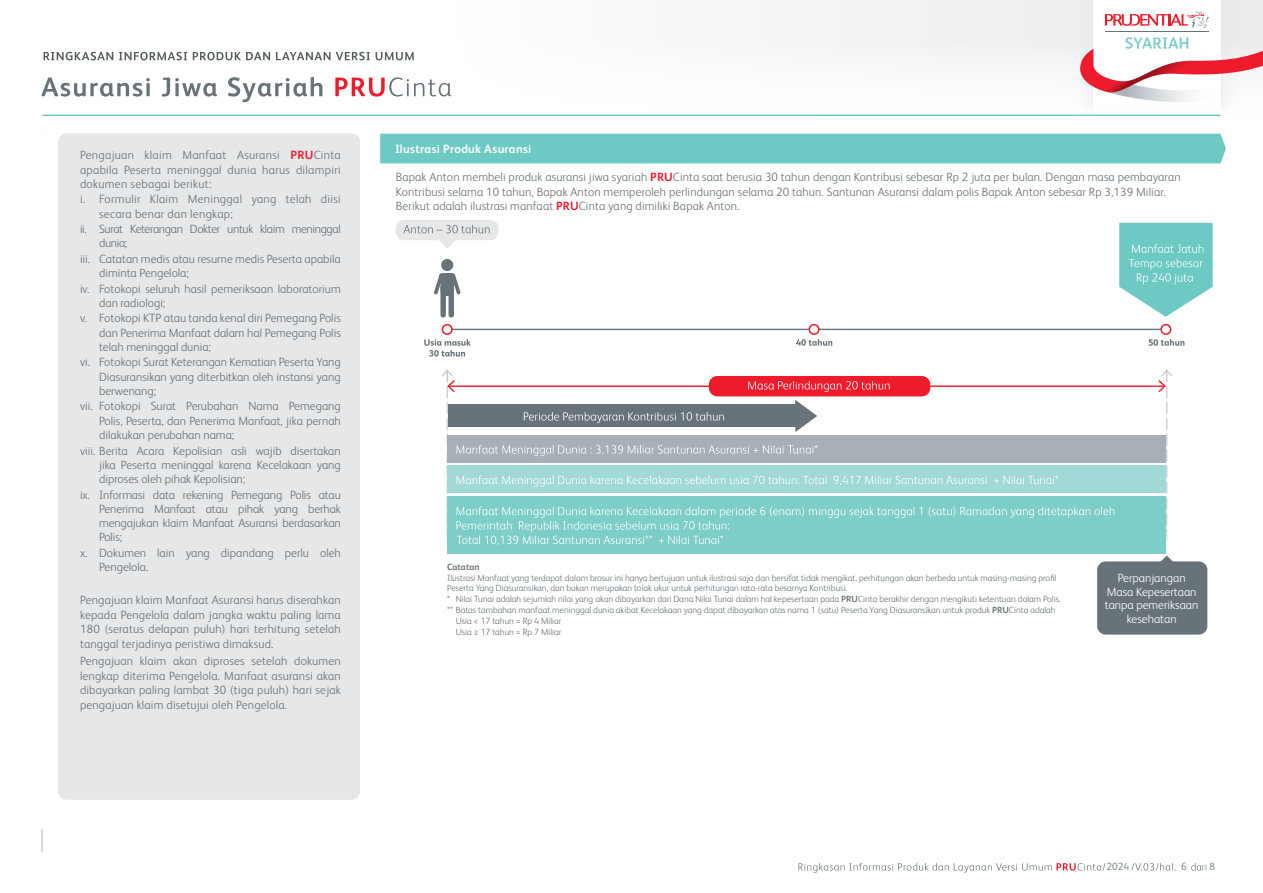
<style>
.page{position:relative;width:1263px;height:893px;background:#fff}
.page>*{position:absolute;margin:0;border:0;box-sizing:border-box;transform-origin:0 0}
.Paragraph_Style_6{font:300 12px/14.2px "FS Albert Pro";color:#687379;text-align:justify}
.Body_text_utama_8_pt{font:300 12px/14.4px "FS Albert Pro";letter-spacing:.015em;color:#687379;text-align:justify}
.Paragraph_Style_6-2{font:300 12px/14.2px "FS Albert Pro";letter-spacing:.025em;color:#687379}
.Paragraph_Style_6-3{font:300 12px/13.5px "FS Albert Pro";color:#fff;text-align:center}
.Paragraph_Style_6-4{font:300 12px/14.2px "FS Albert Pro";letter-spacing:-.03em;color:#687379}
.Judul_point_putih_8_pt{font:700 12px "FS Albert Pro";letter-spacing:.02em;color:#fff}
.t1{font:300 10.5px "FS Albert Pro";color:#687379}
.Body_Text{font:300 9px/10.8px "FS Albert Pro";color:#687379}
.Body_Text-2{font:700 9px "FS Albert Pro";color:#687379}
.s1{font-weight:700;color:#ee1b2c}
.s2{font-weight:700}
</style>
<div class="page">
<hr style="left:41px;top:131px;width:2px;height:721px;background:#d1d2d4">
<svg style="left:798px;top:863px;width:408px;height:10px"></svg>
<svg style="left:335px;top:77px;width:106px;height:20px"></svg>
<svg style="left:41px;top:77px;width:281px;height:25px"></svg>
<div style="left:441px;top:0;width:822px;height:133px;background:#fbfcfc"></div>
<hr style="left:43px;top:115px;width:1177px;height:1px;background:#6dc9c4">
<div style="left:1073px;top:0;width:167px;height:135px;background:linear-gradient(to bottom,#e7e8e9,#fff)"></div>
<div style="left:1093px;top:0;width:128px;height:115px;background:#fff"></div>
<svg style="left:1105px;top:11px;width:104px;height:17px"></svg>
<hr style="left:1105px;top:31px;width:104px;height:1px;background:#687379">
<svg style="left:1080px;top:37px;width:183px;height:65px"></svg>
<svg style="left:44px;top:52px;width:370px;height:8px"></svg>
<div style="left:28px;top:132px;width:1197px;height:697px;background:#fff"></div>
<div style="left:448px;top:435px;width:718px;height:27px;background:#a7b0b6"></div>
<div style="left:448px;top:466px;width:718px;height:27px;background:#a1d9d6"></div>
<div style="left:448px;top:496px;width:718px;height:57px;background:#7dcdc8"></div>
<div style="left:380px;top:134px;width:846px;height:29px;background:#6dc9c4"></div>
<svg style="left:424px;top:339px;width:47px;height:18px"></svg>
<svg style="left:796px;top:339px;width:36px;height:7px"></svg>
<svg style="left:1148px;top:339px;width:36px;height:7px"></svg>
<svg style="left:1119px;top:223px;width:94px;height:94px"></svg>
<hr style="left:447px;top:329px;width:719px;height:1px;background:#687379">
<div style="left:1161px;top:325px;width:10px;height:9px;background:#fff;border-radius:50%"></div>
<div style="left:1160px;top:324px;width:11px;height:11px;border:2px solid #ee1b2c;border-radius:50%"></div>
<div style="left:809px;top:325px;width:10px;height:9px;background:#fff;border-radius:50%"></div>
<div style="left:808px;top:324px;width:11px;height:11px;border:2px solid #ee1b2c;border-radius:50%"></div>
<div style="left:442px;top:325px;width:10px;height:9px;background:#fff;border-radius:50%"></div>
<div style="left:442px;top:324px;width:11px;height:11px;border:2px solid #ee1b2c;border-radius:50%"></div>
<hr style="left:448px;top:385px;width:717px;height:2px;background:#ee1b2c">
<svg style="left:442px;top:370px;width:672px;height:184px"></svg>
<div style="left:441px;top:259px;width:12px;height:12px;background:#687379;border-radius:50%"></div>
<div style="left:440px;top:273px;width:14px;height:23px;background:#687379;border-radius:6px"></div>
<div style="left:440px;top:285px;width:6px;height:33px;background:#687379;border-radius:3px"></div>
<div style="left:439px;top:273px;width:16px;height:11px;background:#687379;border-radius:3px"></div>
<div style="left:448px;top:285px;width:6px;height:33px;background:#687379;border-radius:3px"></div>
<svg style="left:434px;top:274px;width:7px;height:21px"></svg>
<svg style="left:454px;top:274px;width:7px;height:21px"></svg>
<div style="left:396px;top:220px;width:103px;height:20px;background:#e6e7e9;border-radius:9px"></div>
<svg style="left:403px;top:225px;width:87px;height:8px"></svg>
<svg style="left:439px;top:240px;width:17px;height:8px"></svg>
<div style="left:1097px;top:561px;width:110px;height:74px;background:#687379;border-radius:9px"></div>
<svg style="left:1157px;top:370px;width:16px;height:192px"></svg>
<div style="left:58px;top:133px;width:302px;height:667px;background:#e6e7e9;border-radius:9px"></div>
<p class="Body_text_utama_8_pt" style="left:80px;top:147px;width:262px">Pengajuan klaim Manfaat Asuransi <span class="s1">PRU</span>Cinta apabila Peserta meninggal dunia harus dilampiri dokumen sebagai berikut:</p>
<p class="Paragraph_Style_6-2" style="left:99px;top:191px;width:243px;text-indent:-19px">i. Formulir Klaim Meninggal yang telah diisi secara benar dan lengkap;</p>
<p class="Paragraph_Style_6-4" style="left:99px;top:221px;width:243px;text-indent:-19px">ii. Surat Keterangan Dokter untuk klaim meninggal dunia;</p>
<p class="Paragraph_Style_6" style="left:99px;top:251px;width:243px;text-indent:-19px">iii. Catatan medis atau resume medis Peserta apabila diminta Pengelola;</p>
<p class="Paragraph_Style_6" style="left:99px;top:281px;width:243px;text-indent:-19px">iv. Fotokopi seluruh hasil pemeriksaan laboratorium dan radiologi;</p>
<p class="Paragraph_Style_6" style="left:99px;top:310px;width:243px;text-indent:-19px">v. Fotokopi KTP atau tanda kenal diri Pemegang Polis dan Penerima Manfaat dalam hal Pemegang Polis telah meninggal dunia;</p>
<p class="Paragraph_Style_6" style="left:99px;top:354px;width:243px;text-indent:-19px">vi. Fotokopi Surat Keterangan Kematian Peserta Yang Diasuransikan yang diterbitkan oleh instansi yang berwenang;</p>
<p class="Paragraph_Style_6" style="left:99px;top:398px;width:243px;text-indent:-19px">vii. Fotokopi Surat Perubahan Nama Pemegang Polis, Peserta, dan Penerima Manfaat, jika pernah dilakukan perubahan nama;</p>
<p class="Paragraph_Style_6" style="left:99px;top:442px;width:243px;text-indent:-19px">viii. Berita Acara Kepolisian asli wajib disertakan jika Peserta meninggal karena Kecelakaan yang diproses oleh pihak Kepolisian;</p>
<p class="Paragraph_Style_6" style="left:99px;top:487px;width:243px;text-indent:-19px">ix. Informasi data rekening Pemegang Polis atau Penerima Manfaat atau pihak yang berhak mengajukan klaim Manfaat Asuransi berdasarkan Polis;</p>
<p class="Paragraph_Style_6" style="left:99px;top:545px;width:243px;text-indent:-19px">x. Dokumen lain yang dipandang perlu oleh<br>Pengelola.</p>
<p class="Body_text_utama_8_pt" style="left:80px;top:592px;width:262px">Pengajuan klaim Manfaat Asuransi harus diserahkan kepada Pengelola dalam jangka waktu paling lama 180 (seratus delapan puluh) hari terhitung setelah tanggal terjadinya peristiwa dimaksud.</p>
<p class="Body_text_utama_8_pt" style="left:80px;top:653px;width:262px">Pengajuan klaim akan diproses setelah dokumen lengkap diterima Pengelola. Manfaat asuransi akan dibayarkan paling lambat 30 (tiga puluh) hari sejak pengajuan klaim disetujui oleh Pengelola.</p>
<p class="Judul_point_putih_8_pt" style="left:395px;top:141px;width:138px">Ilustrasi Produk Asuransi</p>
<p class="Paragraph_Style_6" style="left:396px;top:169px;width:786px;text-align:left">Bapak Anton membeli produk asuransi jiwa syariah <span class="s1">PRU</span>Cinta saat berusia 30 tahun dengan Kontribusi sebesar Rp 2 juta per bulan. Dengan masa pembayaran<br>Kontribusi selama 10 tahun, Bapak Anton memperoleh perlindungan selama 20 tahun. Santunan Asuransi dalam polis Bapak Anton sebesar Rp 3,139 Miliar.<br>Berikut adalah ilustrasi manfaat <span class="s1">PRU</span>Cinta yang dimiliki Bapak Anton.</p>
<p class="Body_Text-2" style="left:447px;top:560px;width:34px">Catatan</p>
<p class="Body_Text" style="left:447px;top:572px;width:611px">Ilustrasi Manfaat yang terdapat dalam brosur ini hanya bertujuan untuk ilustrasi saja dan bersifat tidak mengikat, perhitungan akan berbeda untuk masing-masing profil<br>Peserta Yang Diasuransikan, dan bukan merupakan tolak ukur untuk perhitungan rata-rata besarnya Kontribusi.</p>
<p class="Body_Text" style="left:447px;top:593px;width:615px">* Nilai Tunai adalah sejumlah nilai yang akan dibayarkan dari Dana Nilai Tunai dalam hal kepesertaan pada <span class="s2">PRU</span>Cinta berakhir dengan mengikuti ketentuan dalam Polis.</p>
<p class="Body_Text" style="left:447px;top:604px;width:610px">** Batas tambahan manfaat meninggal dunia akibat Kecelakaan yang dapat dibayarkan atas nama 1 (satu) Peserta Yang Diasuransikan untuk produk <span class="s2">PRU</span>Cinta adalah</p>
<p class="Body_Text" style="left:456px;top:615px;width:107px">Usia &lt; 17 tahun = Rp 4 Miliar</p>
<p class="Body_Text" style="left:456px;top:626px;width:107px">Usia ≥ 17 tahun = Rp 7 Miliar</p>
<p class="Paragraph_Style_6-3" style="left:1105px;top:571px;width:95px">Perpanjangan<br>Masa Kepesertaan tanpa pemeriksaan kesehatan</p>
<p class="t1" style="left:1106px;top:859px;width:24px">2024</p>
<p class="t1" style="left:1181px;top:859px;width:7px">6</p>
<p class="t1" style="left:1209px;top:859px;width:7px">8</p>
</div>
